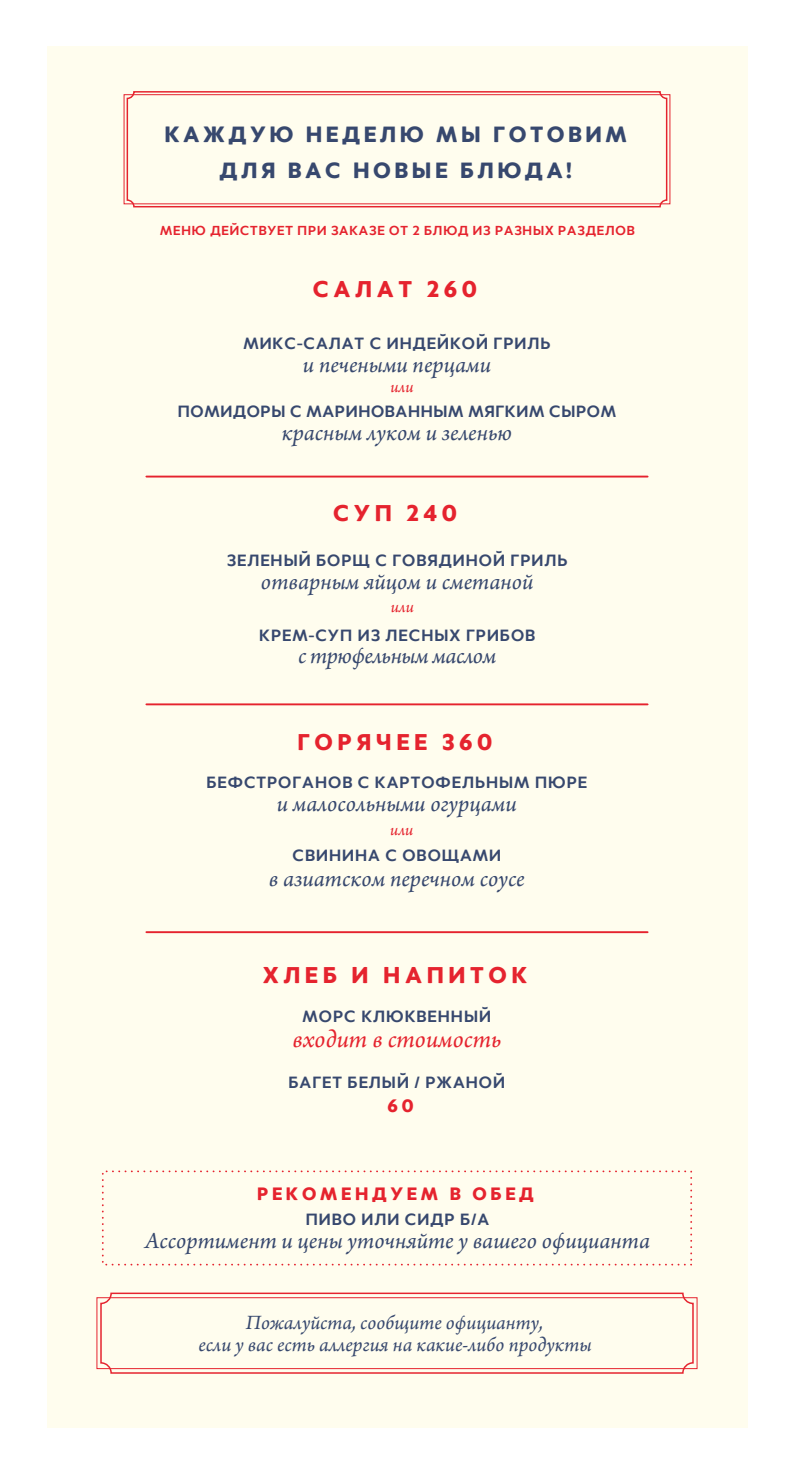
<style>
.page{position:relative;width:794px;height:1474px;background:#fff}
.page>*{position:absolute;margin:0;border:0;box-sizing:border-box;transform-origin:0 0}
.t1{font:italic 26.25px "Arno Pro";color:#e5232e}
.t2{font:italic 24.5px "Arno Pro";color:#37486e}
.t3{font:900 24.5px "Merel";letter-spacing:.16em;color:#e5232e}
.t4{font:italic 24.5px "Arno Pro";letter-spacing:-.02em;color:#37486e}
.t5{font:900 23.62px/36.6px "Merel";letter-spacing:.12em;color:#37486e;text-align:center}
.t6{font:italic 21.35px "Arno Pro";color:#37486e}
.t7{font:900 19.25px "Merel";letter-spacing:.16em;color:#e5232e}
.t8{font:700 17.5px "Merel";letter-spacing:.02em;color:#37486e}
.t9{font:700 17.5px "Merel";color:#37486e}
.t10{font:italic 17.5px "Arno Pro";color:#e5232e}
.t11{font:700 14px "Merel";letter-spacing:.02em;color:#e5232e}
</style>
<div class="page">
<div style="left:47px;top:46px;width:700px;height:1381px;background:#fffdee"></div>
<div style="left:127px;top:91px;width:540px;height:116px;border:1px solid #e5232e;border-radius:7px"></div>
<div style="left:124px;top:94px;width:546px;height:110px;border:1px solid #e5232e"></div>
<div style="left:100px;top:1292px;width:593px;height:81px;border:1px solid #e5232e;border-radius:10px"></div>
<div style="left:97px;top:1297px;width:600px;height:71px;border:1px solid #e5232e"></div>
<hr style="left:146px;top:475px;width:501px;height:2px;background:#e5232e">
<hr style="left:146px;top:703px;width:501px;height:2px;background:#e5232e">
<hr style="left:146px;top:931px;width:501px;height:2px;background:#e5232e">
<h3 class="t5" style="left:164px;top:114px;width:464px">КАЖДУЮ НЕДЕЛЮ МЫ ГОТОВИМ<br>ДЛЯ ВАС НОВЫЕ БЛЮДА!</h3>
<p class="t11" style="left:160px;top:219px;width:476px">МЕНЮ ДЕЙСТВУЕТ ПРИ ЗАКАЗЕ ОТ 2 БЛЮД ИЗ РАЗНЫХ РАЗДЕЛОВ</p>
<h2 class="t3" style="left:312px;top:268px;width:166px">САЛАТ 260</h2>
<p class="t8" style="left:243px;top:329px;width:309px">МИКС-САЛАТ С ИНДЕЙКОЙ ГРИЛЬ</p>
<h2 class="t2" style="left:303px;top:350px;width:190px">и печеными перцами</h2>
<p class="t9" style="left:178px;top:397px;width:440px">ПОМИДОРЫ С МАРИНОВАННЫМ МЯГКИМ СЫРОМ</p>
<h2 class="t2" style="left:282px;top:418px;width:232px">красным луком и зеленью</h2>
<p class="t10" style="left:390px;top:376px;width:25px">или</p>
<h2 class="t3" style="left:333px;top:492px;width:126px">СУП 240</h2>
<p class="t8" style="left:226px;top:546px;width:343px">ЗЕЛЕНЫЙ БОРЩ С ГОВЯДИНОЙ ГРИЛЬ</p>
<h2 class="t2" style="left:261px;top:568px;width:274px">отварным яйцом и сметаной</h2>
<p class="t8" style="left:259px;top:621px;width:278px">КРЕМ-СУП ИЗ ЛЕСНЫХ ГРИБОВ</p>
<h2 class="t4" style="left:298px;top:642px;width:200px">с трюфельным маслом</h2>
<p class="t10" style="left:391px;top:596px;width:25px">или</p>
<h2 class="t3" style="left:297px;top:721px;width:197px">ГОРЯЧЕЕ 360</h2>
<p class="t8" style="left:206px;top:767px;width:383px">БЕФСТРОГАНОВ С КАРТОФЕЛЬНЫМ ПЮРЕ</p>
<h2 class="t2" style="left:277px;top:789px;width:241px">и малосольными огурцами</h2>
<p class="t8" style="left:292px;top:841px;width:211px">СВИНИНА С ОВОЩАМИ</p>
<h2 class="t2" style="left:269px;top:864px;width:257px">в азиатском перечном соусе</h2>
<p class="t10" style="left:390px;top:820px;width:25px">или</p>
<h2 class="t3" style="left:262px;top:954px;width:267px">ХЛЕБ И НАПИТОК</h2>
<p class="t8" style="left:302px;top:1002px;width:190px">МОРС КЛЮКВЕННЫЙ</p>
<h1 class="t1" style="left:292px;top:1024px;width:210px">входит в стоимость</h1>
<p class="t8" style="left:288px;top:1068px;width:219px">БАГЕТ БЕЛЫЙ / РЖАНОЙ</p>
<p class="t7" style="left:387px;top:1089px;width:28px">60</p>
<p class="t7" style="left:257px;top:1177px;width:279px">РЕКОМЕНДУЕМ В ОБЕД</p>
<p class="t8" style="left:305px;top:1205px;width:186px">ПИВО ИЛИ СИДР Б/А</p>
<h2 class="t2" style="left:145px;top:1226px;width:506px">Ассортимент и цены уточняйте у вашего официанта</h2>
<p class="t6" style="left:246px;top:1309px;width:299px">Пожалуйста, сообщите официанту,</p>
<p class="t6" style="left:198px;top:1332px;width:395px">если у вас есть аллергия на какие-либо продукты</p>
</div>
